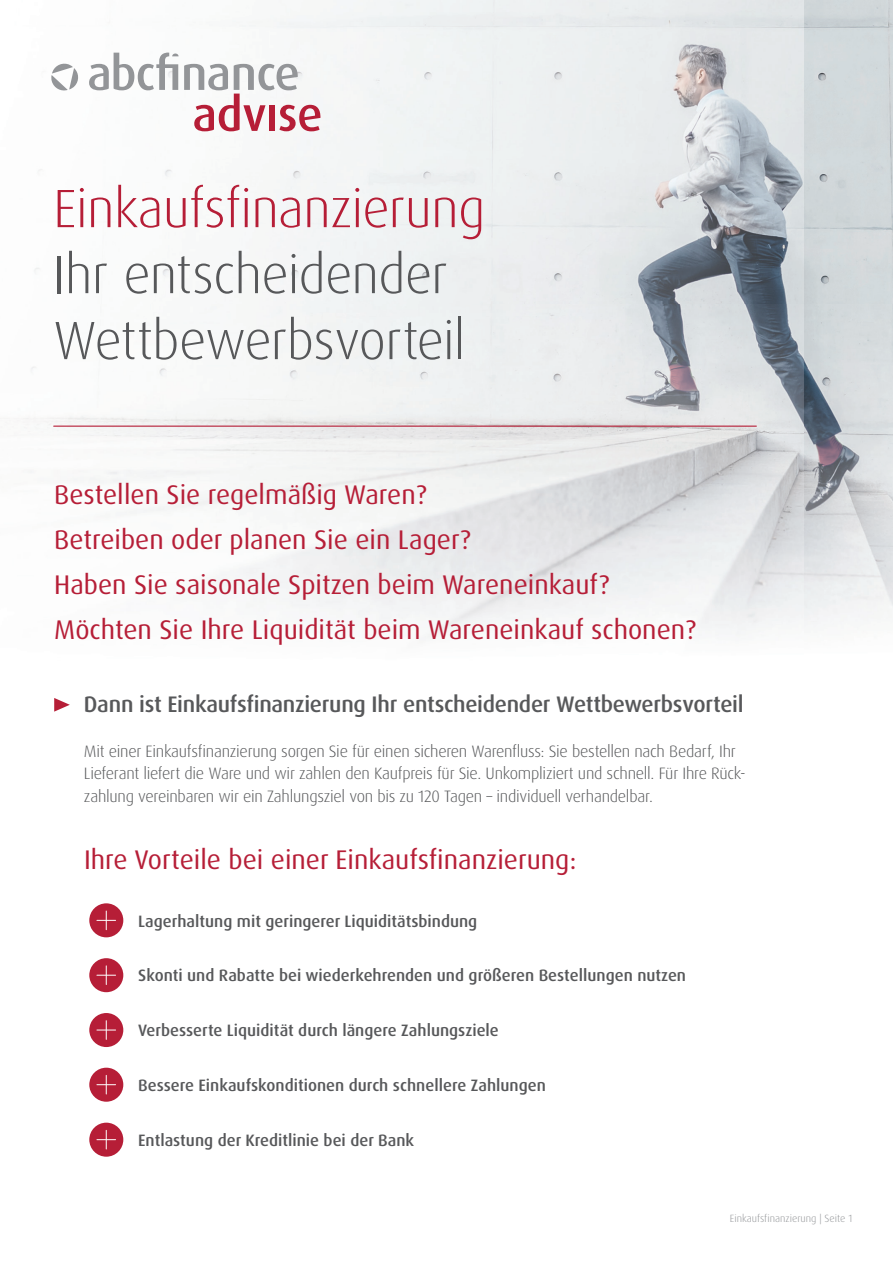
<style>
.page{position:relative;width:893px;height:1263px;background:#fff}
.page>*{position:absolute;margin:0;border:0;box-sizing:border-box;transform-origin:0 0}
.t1{font:300 54px/66px "Dax OT";letter-spacing:-.015em;color:#57585a}
.t2{font:300 54px "Dax OT";letter-spacing:-.015em;color:#b61e37}
.t3{font:27px/45px "Dax OT";color:#b61e37}
.t4{font:500 22.5px "Dax OT";letter-spacing:-.015em;color:#57585a}
.t5{font:300 16.5px/22.5px "Dax OT";letter-spacing:-.015em;color:#57585a}
.t6{font:500 16.5px "Dax OT";color:#57585a}
.t7{font:300 10.5px "Dax OT";color:#939598}
</style>
<div class="page">
<img style="left:23px;top:0;width:870px;height:638px">
<hr style="left:54px;top:426px;width:702px;height:1px;background:#b61e37">
<svg style="left:54px;top:698px;width:16px;height:14px"></svg>
<div style="left:89px;top:903px;width:34px;height:34px;background:#b61e37;border-radius:50%"></div>
<svg style="left:97px;top:911px;width:19px;height:19px"></svg>
<div style="left:89px;top:958px;width:34px;height:34px;background:#b61e37;border-radius:50%"></div>
<svg style="left:97px;top:966px;width:19px;height:18px"></svg>
<div style="left:89px;top:1013px;width:34px;height:34px;background:#b61e37;border-radius:50%"></div>
<svg style="left:97px;top:1021px;width:19px;height:18px"></svg>
<div style="left:89px;top:1068px;width:34px;height:34px;background:#b61e37;border-radius:50%"></div>
<svg style="left:97px;top:1075px;width:19px;height:19px"></svg>
<div style="left:89px;top:1123px;width:34px;height:34px;background:#b61e37;border-radius:50%"></div>
<svg style="left:97px;top:1130px;width:19px;height:19px"></svg>
<svg style="left:51px;top:62px;width:28px;height:30px"></svg>
<svg style="left:89px;top:53px;width:231px;height:78px"></svg>
<h1 class="t2" style="left:53px;top:174px;width:434px">Einkaufsfinanzierung</h1>
<h1 class="t1" style="left:53px;top:242px;width:414px">Ihr entscheidender<br>Wettbewerbsvorteil</h1>
<h2 class="t3" style="left:54px;top:472px;width:643px">Bestellen Sie regelmäßig Waren?<br>Betreiben oder planen Sie ein Lager?<br>Haben Sie saisonale Spitzen beim Wareneinkauf?<br>Möchten Sie Ihre Liquidität beim Wareneinkauf schonen?</h2>
<h3 class="t4" style="left:84px;top:689px;width:661px">Dann ist Einkaufsfinanzierung Ihr entscheidender Wettbewerbsvorteil</h3>
<p class="t5" style="left:84px;top:740px;width:663px">Mit einer Einkaufsfinanzierung sorgen Sie für einen sicheren Warenfluss: Sie bestellen nach Bedarf, Ihr<br>Lieferant liefert die Ware und wir zahlen den Kaufpreis für Sie. Unkompliziert und schnell. Für Ihre Rück&shy;zahlung vereinbaren wir ein Zahlungsziel von bis zu 120 Tagen – individuell verhandelbar.</p>
<h2 class="t3" style="left:84px;top:837px;width:494px">Ihre Vorteile bei einer Einkaufsfinanzierung:</h2>
<p class="t6" style="left:138px;top:910px;width:341px">Lagerhaltung mit geringerer Liquiditätsbindung</p>
<p class="t6" style="left:138px;top:964px;width:549px">Skonti und Rabatte bei wiederkehrenden und größeren Bestellungen nutzen</p>
<p class="t6" style="left:138px;top:1020px;width:362px">Verbesserte Liquidität durch längere Zahlungsziele</p>
<p class="t6" style="left:138px;top:1075px;width:409px">Bessere Einkaufskonditionen durch schnellere Zahlungen</p>
<p class="t6" style="left:138px;top:1130px;width:278px">Entlastung der Kreditlinie bei der Bank</p>
<p class="t7" style="left:730px;top:1212px;width:124px">Einkaufsfinanzierung | Seite 1</p>
</div>
